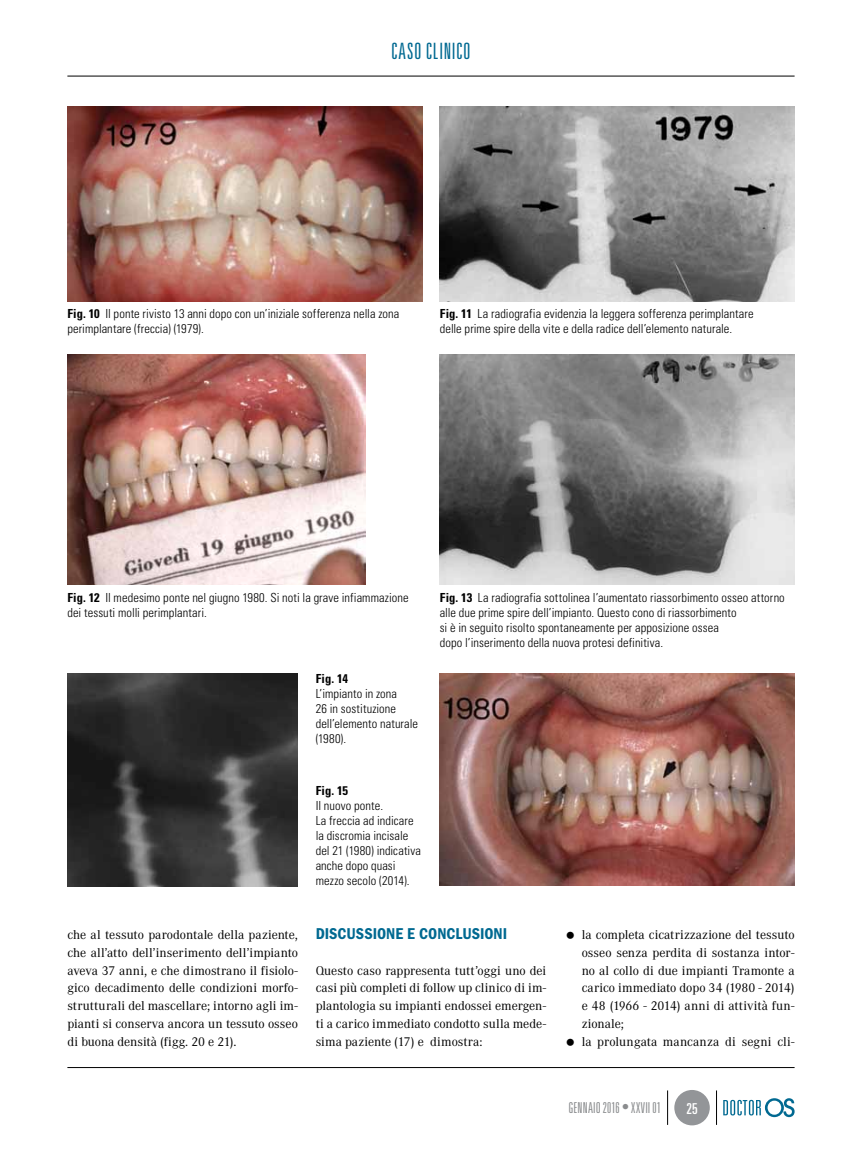
<style>
.page{position:relative;width:862px;height:1152px;background:#fff}
.page>*{position:absolute;margin:0;border:0;box-sizing:border-box;transform-origin:0 0}
.t1{font:300 ultra-condensed 22.5px "Univers LT Std";letter-spacing:.03em;color:#006991}
.t2{font:16.25px "ITC Franklin Gothic Std Dm Cd";color:#006991}
.t3{font:300 ultra-condensed 15px "Univers LT Std";letter-spacing:.01em;color:#8a8c8e}
.t4{font:ultra-condensed 15px "Univers LT Std";color:#fff}
.t5{font:300 condensed 12.5px/15px "Univers LT Std";letter-spacing:.005em;color:#000}
.t6{font:12.5px/17.8px "Corporate ABQ";color:#000;text-align:justify}
.t7{font:700 condensed 12.5px "Univers LT Std";letter-spacing:.005em;color:#000}
.s1{font-weight:700}
</style>
<div class="page">
<hr style="left:67px;top:76px;width:727px;height:1px;background:#000">
<hr style="left:67px;top:1067px;width:727px;height:1px;background:#000">
<div style="left:674px;top:1090px;width:35px;height:35px;background:#939598;border-radius:50%"></div>
<svg style="left:723px;top:1098px;width:71px;height:19px"></svg>
<hr style="left:716px;top:1090px;width:1px;height:34px;background:#000">
<hr style="left:667px;top:1090px;width:1px;height:34px;background:#000">
<img style="left:67px;top:107px;width:355px;height:194px">
<img style="left:67px;top:354px;width:298px;height:231px">
<img style="left:67px;top:673px;width:231px;height:213px">
<img style="left:439px;top:107px;width:355px;height:194px">
<img style="left:439px;top:355px;width:355px;height:230px">
<img style="left:439px;top:673px;width:355px;height:212px">
<h1 class="t1" style="left:391px;top:39px;width:81px">CASO CLINICO</h1>
<p class="t5" style="left:67px;top:306px;width:333px"><span class="s1">Fig. 10</span> Il ponte rivisto 13 anni dopo con un’iniziale sofferenza nella zona perimplantare (freccia) (1979).</p>
<p class="t5" style="left:439px;top:306px;width:315px"><span class="s1">Fig. 11</span> La radiografia evidenzia la leggera sofferenza perimplantare delle prime spire della vite e della radice dell’elemento naturale.</p>
<p class="t5" style="left:67px;top:590px;width:342px"><span class="s1">Fig. 12</span> Il medesimo ponte nel giugno 1980. Si noti la grave infiammazione dei tessuti molli perimplantari.</p>
<p class="t7" style="left:315px;top:670px;width:34px">Fig. 14</p>
<p class="t5" style="left:315px;top:685px;width:104px">L’impianto in zona<br>26 in sostituzione dell’elemento naturale (1980).</p>
<p class="t7" style="left:315px;top:783px;width:34px">Fig. 15</p>
<p class="t5" style="left:315px;top:798px;width:107px">Il nuovo ponte.<br>La freccia ad indicare la discromia incisale del 21 (1980) indicativa anche dopo quasi mezzo secolo (2014).</p>
<p class="t5" style="left:439px;top:590px;width:346px"><span class="s1">Fig. 13</span> La radiografia sottolinea l’aumentato riassorbimento osseo attorno alle due prime spire dell’impianto. Questo cono di riassorbimento<br>si è in seguito risolto spontaneamente per apposizione ossea<br>dopo l’inserimento della nuova protesi definitiva.</p>
<p class="t6" style="left:67px;top:926px;width:232px">che al tessuto parodontale della paziente, che all’atto dell’inserimento dell’impianto aveva 37 anni, e che dimostrano il fisiolo&shy;gico decadimento delle condizioni morfo&shy;strutturali del mascellare; intorno agli im&shy;pianti si conserva ancora un tessuto osseo di buona densità (figg. 20 e 21).</p>
<h2 class="t2" style="left:315px;top:924px;width:193px">DISCUSSIONE E CONCLUSIONI</h2>
<p class="t6" style="left:315px;top:961px;width:232px">Questo caso rappresenta tutt’oggi uno dei casi più completi di follow up clinico di im&shy;plantologia su impianti endossei emergen&shy;ti a carico immediato condotto sulla mede&shy;sima paziente (17) e dimostra:</p>
<p class="t6" style="left:581px;top:926px;width:214px;text-align:left">la completa cicatrizzazione del tessuto osseo senza perdita di sostanza intor&shy;no al collo di due impianti Tramonte a carico immediato dopo 34 (1980 - 2014) e 48 (1966 - 2014) anni di attività fun&shy;zionale;<br>la prolungata mancanza di segni cli-</p>
<p class="t3" style="left:568px;top:1100px;width:94px">GENNAIO 2016 • XXVII 01</p>
<p class="t4" style="left:686px;top:1100px;width:13px">25</p>
</div>
